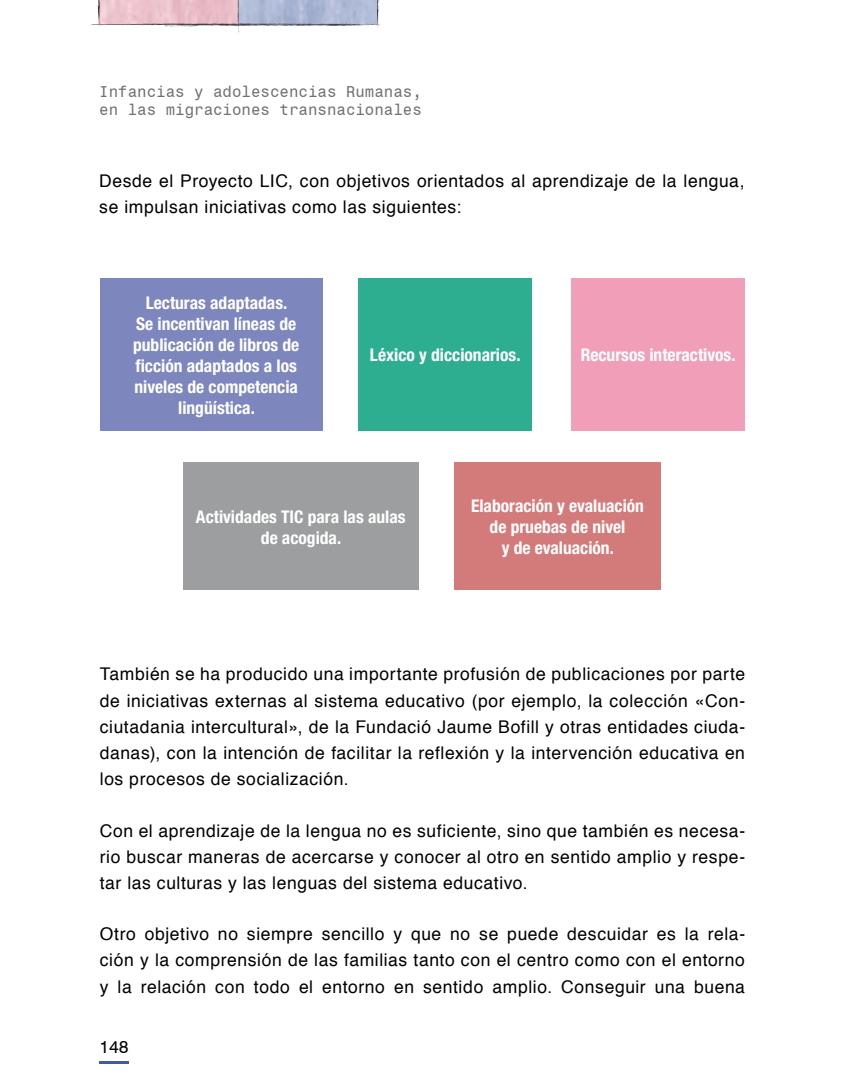
<style>
.page{position:relative;width:844px;height:1092px;background:#fff}
.page>*{position:absolute;margin:0;border:0;box-sizing:border-box;transform-origin:0 0}
.t1{font:17.5px/26.2px "Helvetica";letter-spacing:.035em;color:#000;text-align:justify}
.t2{font:700 condensed 17.5px/21px "Helvetica Neue";color:#fff;text-align:center}
.t3{font:17.5px "Monospace 821 BT";color:#000}
.t4{font:15.75px/18.9px "Monospace 821 BT";color:#707172}
</style>
<div class="page">
<svg style="left:89px;top:0;width:291px;height:34px"></svg>
<hr style="left:99px;top:1061px;width:30px;height:2px;background:#3f5ba2">
<div style="left:100px;top:278px;width:222px;height:153px;background:#7d86bd"></div>
<div style="left:358px;top:278px;width:173px;height:153px;background:#2eae91"></div>
<div style="left:570px;top:278px;width:174px;height:153px;background:#f19eb8"></div>
<div style="left:183px;top:462px;width:235px;height:128px;background:#9c9e9f"></div>
<div style="left:454px;top:462px;width:206px;height:128px;background:#d37a7a"></div>
<p class="t4" style="left:99px;top:81px;width:324px">Infancias y adolescencias Rumanas, en las migraciones transnacionales</p>
<p class="t1" style="left:99px;top:168px;width:646px">Desde el Proyecto LIC, con objetivos orientados al aprendizaje de la lengua, se impulsan iniciativas como las siguientes:</p>
<p class="t2" style="left:133px;top:292px;width:168px">Lecturas adaptadas.<br>Se incentivan líneas de publicación de libros de ficción adaptados a los niveles de competencia lingüística.</p>
<p class="t2" style="left:370px;top:344px;width:152px">Léxico y diccionarios.</p>
<p class="t2" style="left:580px;top:344px;width:156px">Recursos interactivos.</p>
<p class="t2" style="left:196px;top:505px;width:211px">Actividades TIC para las aulas de acogida.</p>
<p class="t2" style="left:471px;top:495px;width:174px">Elaboración y evaluación de pruebas de nivel<br>y de evaluación.</p>
<p class="t1" style="left:100px;top:661px;width:646px">También se ha producido una importante profusión de publicaciones por parte de iniciativas externas al sistema educativo (por ejemplo, la colección «Con&shy;ciutadania intercultural», de la Fundació Jaume Bofill y otras entidades ciuda&shy;danas), con la intención de facilitar la reflexión y la intervención educativa en los procesos de socialización.</p>
<p class="t1" style="left:100px;top:817px;width:646px">Con el aprendizaje de la lengua no es suficiente, sino que también es necesa&shy;rio buscar maneras de acercarse y conocer al otro en sentido amplio y respe&shy;tar las culturas y las lenguas del sistema educativo.</p>
<p class="t1" style="left:100px;top:921px;width:646px">Otro objetivo no siempre sencillo y que no se puede descuidar es la rela&shy;ción y la comprensión de las familias tanto con el centro como con el entorno y la relación con todo el entorno en sentido amplio. Conseguir una buena</p>
<p class="t3" style="left:99px;top:1036px;width:31px">148</p>
</div>
